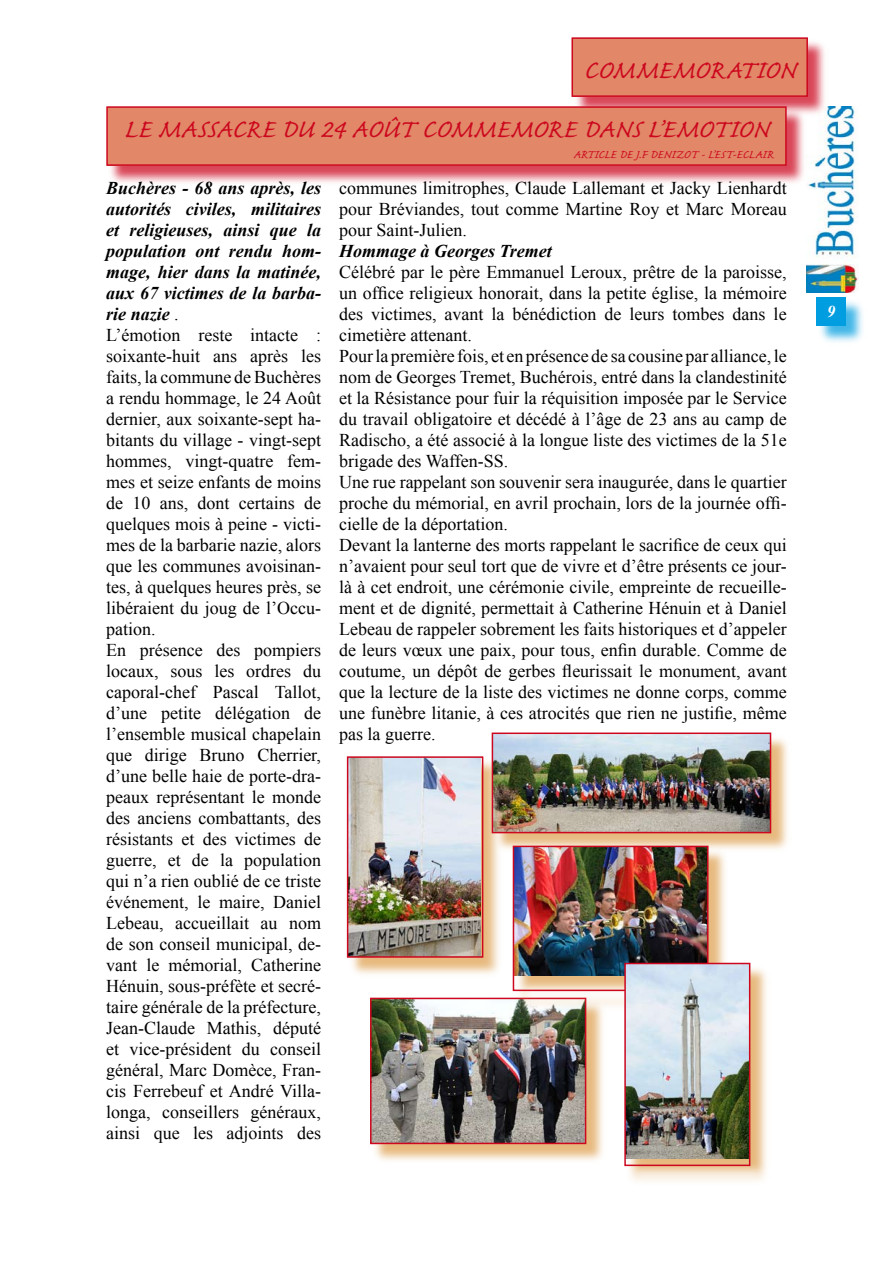
<style>
.page{position:relative;width:893px;height:1263px;background:#fff}
.page>*{position:absolute;margin:0;border:0;box-sizing:border-box;transform-origin:0 0}
.t1{font:33px/58.5px "Caflisch Script Pro";letter-spacing:-.01em;color:#cc071e}
.t2{font:18px/21px "Times New Roman";color:#000}
.t3{font:italic 700 18px "Times New Roman";color:#000}
.t4{font:italic 700 16.5px "Times New Roman";color:#fff}
.t5{font:15px "Caflisch Script Pro";color:#cc071e}
.s1{font-weight:700;font-style:italic}
</style>
<div class="page">
<img style="left:806px;top:106px;width:53px;height:187px">
<div style="left:818px;top:298px;width:48px;height:48px;background:#009ee0;opacity:.75"></div>
<div style="left:816px;top:297px;width:30px;height:28px;background:#009ee0"></div>
<div style="left:573px;top:39px;width:255px;height:78px;background:#cc071e;opacity:.75"></div>
<div style="left:572px;top:38px;width:235px;height:58px;background:#e28768"></div>
<div style="left:571px;top:37px;width:237px;height:60px;border:2px solid #cc071e"></div>
<div style="left:108px;top:108px;width:699px;height:78px;background:#cc071e;opacity:.75"></div>
<div style="left:107px;top:107px;width:679px;height:58px;background:#e28768"></div>
<div style="left:106px;top:106px;width:681px;height:60px;border:2px solid #cc071e"></div>
<div style="left:348px;top:758px;width:155px;height:220px;background:#dfa253;opacity:.75"></div>
<img style="left:350px;top:759px;width:130px;height:196px">
<div style="left:347px;top:756px;width:136px;height:202px;border:2px solid #cc071e"></div>
<div style="left:493px;top:734px;width:298px;height:119px;background:#dfa253;opacity:.75"></div>
<img style="left:495px;top:735px;width:273px;height:95px">
<div style="left:492px;top:732px;width:279px;height:101px;border:2px solid #cc071e"></div>
<div style="left:372px;top:999px;width:235px;height:164px;background:#dfa253;opacity:.75"></div>
<img style="left:373px;top:1001px;width:210px;height:140px">
<div style="left:370px;top:998px;width:216px;height:146px;border:2px solid #cc071e"></div>
<div style="left:514px;top:847px;width:214px;height:164px;background:#dfa253;opacity:.75"></div>
<img style="left:516px;top:849px;width:189px;height:127px">
<div style="left:513px;top:846px;width:195px;height:145px;border:2px solid #cc071e"></div>
<div style="left:626px;top:964px;width:145px;height:222px;background:#dfa253;opacity:.75"></div>
<img style="left:627px;top:966px;width:120px;height:192px">
<div style="left:624px;top:963px;width:126px;height:203px;border:2px solid #cc071e"></div>
<h1 class="t1" style="left:124px;top:45px;width:673px;text-indent:460px">COMMEMORATION<br>LE MASSACRE DU 24 AOÛT COMMEMORE DANS L’EMOTION</h1>
<p class="t5" style="left:573px;top:146px;width:202px">ARTICLE DE J.F DENIZOT - L’EST-ECLAIR</p>
<p class="t2" style="left:106px;top:177px;width:216px"><span class="s1">Buchères - 68 ans après, les autorités civiles, militaires et religieuses, ainsi que la population ont rendu hom&shy;mage, hier dans la matinée, aux 67 victimes de la barba&shy;rie nazie</span> .<br>L’émotion reste intacte : soixante-huit ans après les faits, la commune de Buchères a rendu hommage, le 24 Août dernier, aux soixante-sept ha&shy;bitants du village - vingt-sept hommes, vingt-quatre fem&shy;mes et seize enfants de moins de 10 ans, dont certains de quelques mois à peine - victi&shy;mes de la barbarie nazie, alors que les communes avoisinan&shy;tes, à quelques heures près, se libéraient du joug de l’Occu&shy;pation.<br>En présence des pompiers locaux, sous les ordres du caporal-chef Pascal Tallot, d’une petite délégation de l’ensemble musical chapelain que dirige Bruno Cherrier, d’une belle haie de porte-dra&shy;peaux représentant le monde des anciens combattants, des résistants et des victimes de guerre, et de la population qui n’a rien oublié de ce triste événement, le maire, Daniel<br>Lebeau, accueillait au nom de son conseil municipal, de&shy;vant le mémorial, Catherine<br>Hénuin, sous-préfète et secré&shy;taire générale de la préfecture,<br>Jean-Claude Mathis, député et vice-président du conseil général, Marc Domèce, Fran&shy;cis Ferrebeuf et André Villa&shy;longa, conseillers généraux, ainsi que les adjoints des</p>
<p class="t2" style="left:339px;top:177px;width:449px;text-align:justify">communes limitrophes, Claude Lallemant et Jacky Lienhardt pour Bréviandes, tout comme Martine Roy et Marc Moreau pour Saint-Julien.</p>
<p class="t3" style="left:339px;top:238px;width:214px">Hommage à Georges Tremet</p>
<p class="t2" style="left:339px;top:261px;width:449px">Célébré par le père Emmanuel Leroux, prêtre de la paroisse, un office religieux honorait, dans la petite église, la mémoire des victimes, avant la bénédiction de leurs tombes dans le cimetière attenant.<br>Pour la première fois, et en présence de sa cousine par alliance, le nom de Georges Tremet, Buchérois, entré dans la clandestinité et la Résistance pour fuir la réquisition imposée par le Service du travail obligatoire et décédé à l’âge de 23 ans au camp de Radischo, a été associé à la longue liste des victimes de la 51e brigade des Waffen-SS.<br>Une rue rappelant son souvenir sera inaugurée, dans le quartier proche du mémorial, en avril prochain, lors de la journée offi&shy;cielle de la déportation.<br>Devant la lanterne des morts rappelant le sacrifice de ceux qui n’avaient pour seul tort que de vivre et d’être présents ce jour&shy;là à cet endroit, une cérémonie civile, empreinte de recueille&shy;ment et de dignité, permettait à Catherine Hénuin et à Daniel Lebeau de rappeler sobrement les faits historiques et d’appeler de leurs vœux une paix, pour tous, enfin durable. Comme de coutume, un dépôt de gerbes fleurissait le monument, avant que la lecture de la liste des victimes ne donne corps, comme une funèbre litanie, à ces atrocités que rien ne justifie, même pas la guerre.</p>
<p class="t4" style="left:827px;top:300px;width:10px">9</p>
</div>
